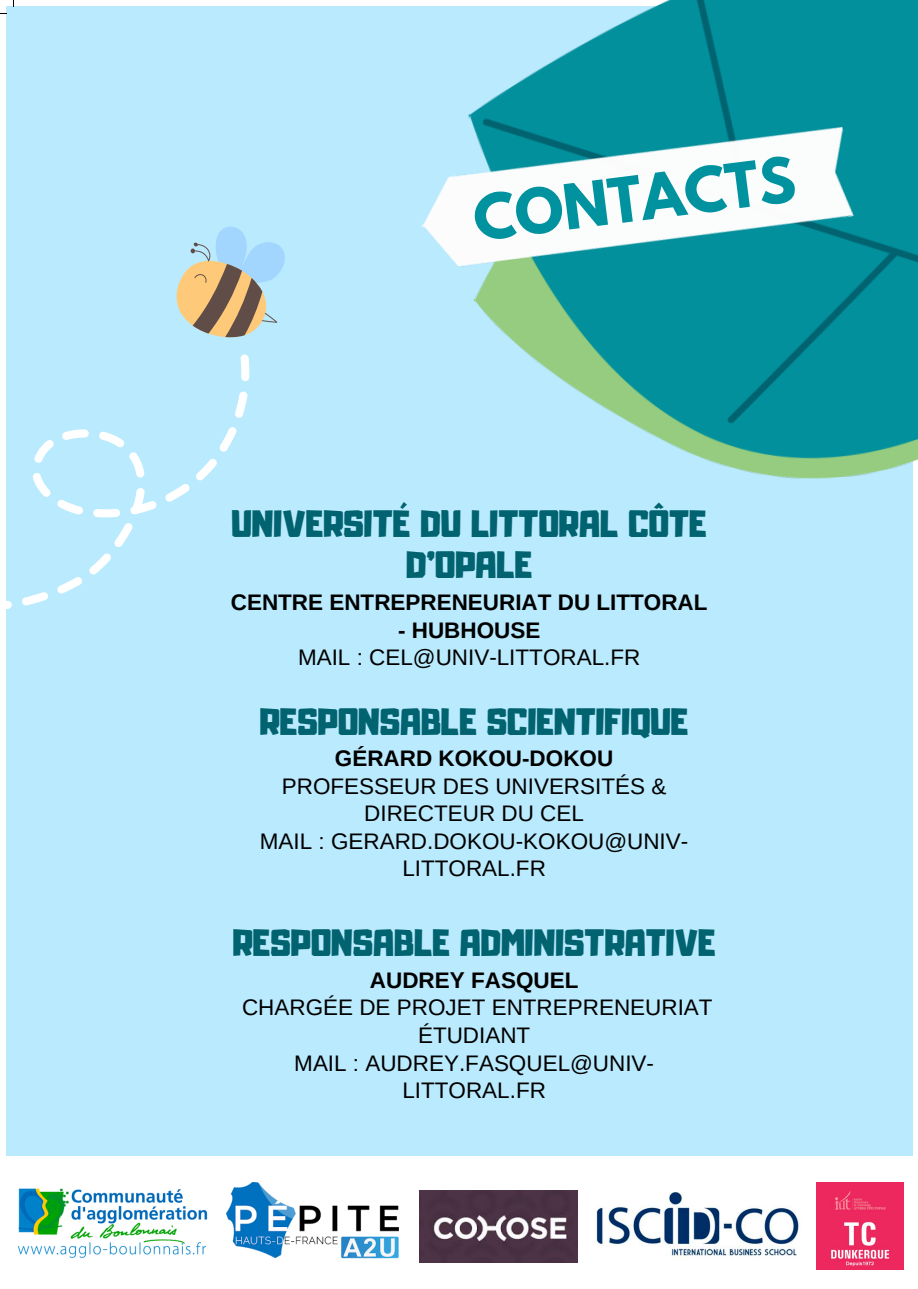
<style>
.page{position:relative;width:918px;height:1289px;background:#fff}
.page>*{position:absolute;margin:0;border:0;box-sizing:border-box;transform-origin:0 0}
.t1{font:700 55.28px "League Spartan";color:#00929e}
.t2{font:33.53px/41.6px "Adumu";color:#01636f;text-align:center}
.t3{font:22.5px/27.6px "Arimo";color:#000;text-align:center}
.t4{font:700 22.5px "Arimo";color:#000}
</style>
<div class="page">
<div style="left:6px;top:6px;width:907px;height:1276px;background:#baeafd"></div>
<img style="left:491px;top:0;width:427px;height:479px">
<img style="left:421px;top:79px;width:443px;height:241px">
<svg style="left:190px;top:227px;width:95px;height:96px"></svg>
<svg style="left:6px;top:254px;width:264px;height:355px"></svg>
<div style="left:0;top:1156px;width:918px;height:133px;background:#fff"></div>
<img style="left:17px;top:1188px;width:190px;height:70px">
<img style="left:227px;top:1182px;width:172px;height:77px">
<img style="left:595px;top:1192px;width:205px;height:67px">
<img style="left:816px;top:1182px;width:88px;height:87px">
<img style="left:420px;top:1190px;width:157px;height:72px">
<p class="t1" style="left:470px;top:191px;width:325px;rotate:-7deg">CONTACTS</p>
<p class="t2" style="left:232px;top:506px;width:477px">UNIVERSITÉ DU LITTORAL CÔTE<br>D'OPALE</p>
<p class="t4" style="left:231px;top:589px;width:478px">CENTRE ENTREPRENEURIAT DU LITTORAL</p>
<p class="t4" style="left:398px;top:617px;width:144px">- HUBHOUSE</p>
<p class="t3" style="left:298px;top:643px;width:344px">MAIL : CEL@UNIV-LITTORAL.FR</p>
<p class="t2" style="left:260px;top:704px;width:430px">RESPONSABLE SCIENTIFIQUE</p>
<p class="t4" style="left:335px;top:746px;width:280px">GÉRARD KOKOU-DOKOU</p>
<p class="t3" style="left:282px;top:772px;width:386px">PROFESSEUR DES UNIVERSITÉS &amp;<br>DIRECTEUR DU CEL</p>
<p class="t3" style="left:260px;top:827px;width:430px">MAIL : GERARD.DOKOU-KOKOU@UNIV-<br>LITTORAL.FR</p>
<p class="t2" style="left:233px;top:925px;width:484px">RESPONSABLE ADMINISTRATIVE</p>
<p class="t4" style="left:370px;top:967px;width:210px">AUDREY FASQUEL</p>
<p class="t3" style="left:242px;top:994px;width:472px">CHARGÉE DE PROJET ENTREPRENEURIAT<br>ÉTUDIANT</p>
<p class="t3" style="left:294px;top:1049px;width:361px">MAIL : AUDREY.FASQUEL@UNIV-<br>LITTORAL.FR</p>
</div>
